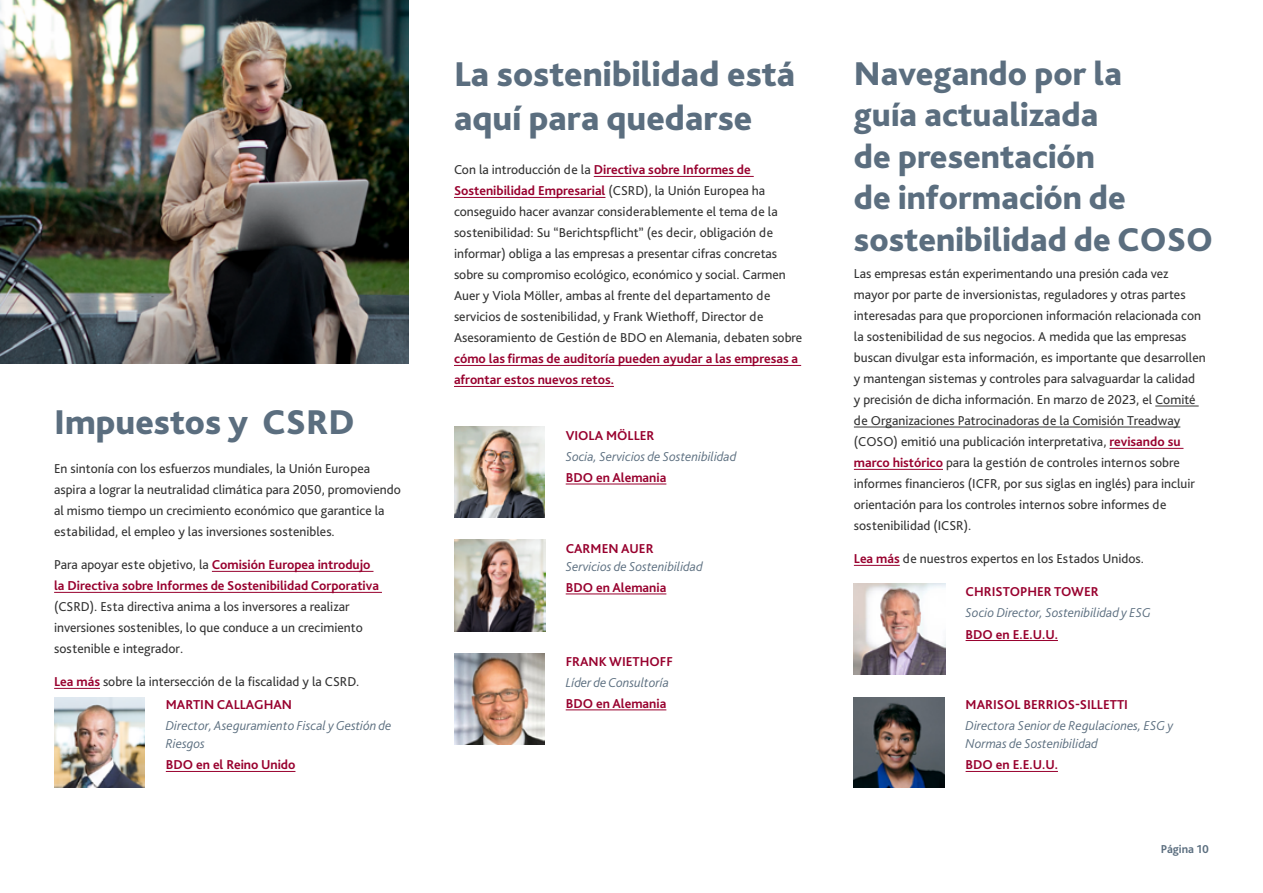
<style>
.page{position:relative;width:1263px;height:893px;background:#fff}
.page>*{position:absolute;margin:0;border:0;box-sizing:border-box;transform-origin:0 0}
.t1{font:800 36px/43.2px "Bliss 2";color:#5b6e7f}
.t2{font:800 34.5px/41.4px "Bliss 2";color:#5b6e7f}
.t3{font:13.5px/21px "Bliss Pro";color:#333}
.t4{font:700 13.5px/21px "Bliss 2";color:#98002e}
.t5{font:italic 300 13.5px/18px "Bliss 2";color:#5b6e7f}
.t6{font:700 12px "Bliss 2";color:#5b6e7f}
.s1{font-family:"Bliss 2";font-weight:700;color:#98002e}
.s2{font-family:"Bliss Pro";font-weight:400;color:#333}
</style>
<div class="page">
<hr style="left:212px;top:571px;width:161px;height:1px;background:#98002e">
<hr style="left:54px;top:592px;width:328px;height:1px;background:#98002e">
<hr style="left:54px;top:688px;width:46px;height:1px;background:#98002e">
<hr style="left:166px;top:771px;width:129px;height:1px;background:#98002e">
<img style="left:54px;top:697px;width:91px;height:91px">
<hr style="left:1155px;top:406px;width:44px;height:1px;background:#333">
<hr style="left:854px;top:427px;width:326px;height:1px;background:#333">
<hr style="left:1109px;top:448px;width:74px;height:1px;background:#98002e">
<hr style="left:854px;top:469px;width:89px;height:1px;background:#98002e">
<hr style="left:854px;top:565px;width:46px;height:1px;background:#98002e">
<hr style="left:965px;top:640px;width:93px;height:1px;background:#98002e">
<img style="left:854px;top:583px;width:91px;height:92px">
<hr style="left:965px;top:771px;width:93px;height:1px;background:#98002e">
<img style="left:854px;top:697px;width:90px;height:91px">
<hr style="left:594px;top:176px;width:160px;height:1px;background:#98002e">
<hr style="left:454px;top:197px;width:151px;height:1px;background:#98002e">
<hr style="left:454px;top:365px;width:347px;height:1px;background:#98002e">
<hr style="left:454px;top:386px;width:160px;height:1px;background:#98002e">
<hr style="left:566px;top:594px;width:100px;height:1px;background:#98002e">
<img style="left:454px;top:540px;width:91px;height:91px">
<hr style="left:566px;top:709px;width:100px;height:1px;background:#98002e">
<img style="left:454px;top:654px;width:90px;height:90px">
<hr style="left:566px;top:484px;width:100px;height:1px;background:#98002e">
<img style="left:454px;top:427px;width:90px;height:90px">
<img style="left:0;top:0;width:409px;height:364px">
<h1 class="t1" style="left:54px;top:399px;width:302px">Impuestos y CSRD</h1>
<p class="t3" style="left:54px;top:458px;width:348px">En sintonía con los esfuerzos mundiales, la Unión Europea aspira a lograr la neutralidad climática para 2050, promoviendo al mismo tiempo un crecimiento económico que garantice la estabilidad, el empleo y las inversiones sostenibles.</p>
<p class="t3" style="left:54px;top:554px;width:318px">Para apoyar este objetivo, la <span class="s1">Comisión Europea introdujo</span></p>
<p class="t4" style="left:54px;top:575px;width:326px">la Directiva sobre Informes de Sostenibilidad Corporativa</p>
<p class="t3" style="left:54px;top:596px;width:310px">(CSRD). Esta directiva anima a los inversores a realizar inversiones sostenibles, lo que conduce a un crecimiento sostenible e integrador.</p>
<p class="t3" style="left:54px;top:671px;width:307px"><span class="s1">Lea más</span> sobre la intersección de la fiscalidad y la CSRD.</p>
<p class="t4" style="left:166px;top:694px;width:128px">MARTIN CALLAGHAN</p>
<p class="t5" style="left:166px;top:717px;width:227px">Director, Aseguramiento Fiscal y Gestión de<br>Riesgos</p>
<p class="t4" style="left:166px;top:754px;width:131px">BDO en el Reino Unido</p>
<h1 class="t1" style="left:454px;top:52px;width:343px">La sostenibilidad está aquí para quedarse</h1>
<p class="t4" style="left:454px;top:159px;width:313px"><span class="s2">Con la introducción de la</span> Directiva sobre Informes de<br>Sostenibilidad Empresarial <span class="s2">(CSRD), la Unión Europea ha</span></p>
<p class="t3" style="left:454px;top:201px;width:350px">conseguido hacer avanzar considerablemente el tema de la sostenibilidad: Su “Berichtspflicht” (es decir, obligación de informar) obliga a las empresas a presentar cifras concretas sobre su compromiso ecológico, económico y social. Carmen Auer y Viola Möller, ambas al frente del departamento de servicios de sostenibilidad, y Frank Wiethoff, Director de Asesoramiento de Gestión de BDO en Alemania, debaten sobre</p>
<p class="t4" style="left:454px;top:348px;width:346px">cómo las firmas de auditoría pueden ayudar a las empresas a afrontar estos nuevos retos.</p>
<p class="t4" style="left:566px;top:425px;width:90px">VIOLA MÖLLER</p>
<p class="t5" style="left:566px;top:447px;width:172px">Socia, Servicios de Sostenibilidad</p>
<p class="t4" style="left:566px;top:467px;width:102px">BDO en Alemania</p>
<p class="t4" style="left:566px;top:538px;width:90px">CARMEN AUER</p>
<p class="t5" style="left:566px;top:557px;width:138px">Servicios de Sostenibilidad</p>
<p class="t4" style="left:566px;top:577px;width:102px">BDO en Alemania</p>
<p class="t4" style="left:566px;top:650px;width:109px">FRANK WIETHOFF</p>
<p class="t5" style="left:566px;top:673px;width:105px">Líder de Consultoría</p>
<p class="t4" style="left:566px;top:692px;width:102px">BDO en Alemania</p>
<h2 class="t2" style="left:854px;top:52px;width:361px">Navegando por la<br>guía actualizada<br>de presentación<br>de información de sostenibilidad de COSO</h2>
<p class="t3" style="left:854px;top:263px;width:353px">Las empresas están experimentando una presión cada vez mayor por parte de inversionistas, reguladores y otras partes interesadas para que proporcionen información relacionada con la sostenibilidad de sus negocios. A medida que las empresas buscan divulgar esta información, es importante que desarrollen y mantengan sistemas y controles para salvaguardar la calidad<br>y precisión de dicha información. En marzo de 2023, el Comité de Organizaciones Patrocinadoras de la Comisión Treadway (COSO) emitió una publicación interpretativa, <span class="s1">revisando su marco histórico</span> para la gestión de controles internos sobre informes financieros (ICFR, por sus siglas en inglés) para incluir orientación para los controles internos sobre informes de sostenibilidad (ICSR).</p>
<p class="t3" style="left:854px;top:548px;width:292px"><span class="s1">Lea más</span> de nuestros expertos en los Estados Unidos.</p>
<p class="t4" style="left:965px;top:581px;width:135px">CHRISTOPHER TOWER</p>
<p class="t5" style="left:965px;top:604px;width:187px">Socio Director, Sostenibilidad y ESG</p>
<p class="t4" style="left:965px;top:623px;width:94px">BDO en E.E.U.U.</p>
<p class="t4" style="left:965px;top:694px;width:164px">MARISOL BERRIOS-SILLETTI</p>
<p class="t5" style="left:965px;top:717px;width:209px">Directora Senior de Regulaciones, ESG y<br>Normas de Sostenibilidad</p>
<p class="t4" style="left:965px;top:754px;width:94px">BDO en E.E.U.U.</p>
<p class="t6" style="left:1161px;top:842px;width:50px">Página 10</p>
</div>
